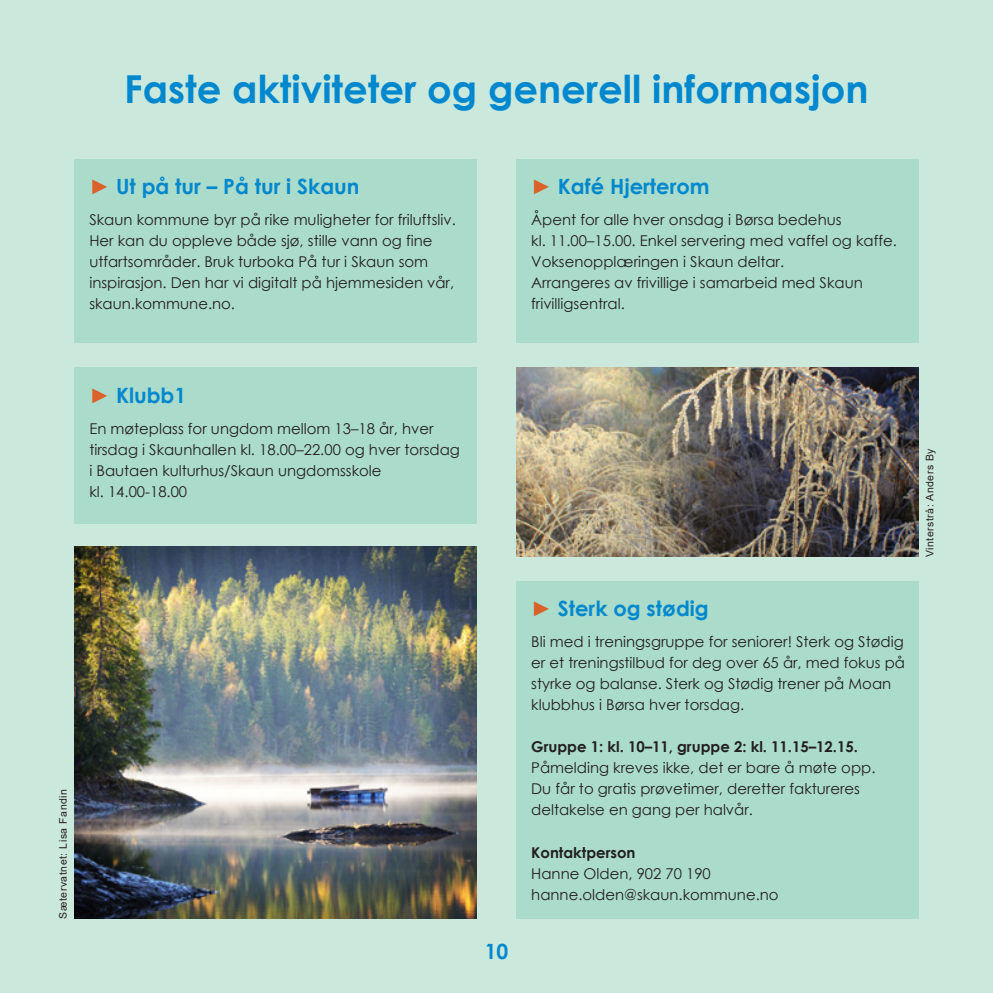
<style>
.page{position:relative;width:993px;height:993px;background:#fff}
.page>*{position:absolute;margin:0;border:0;box-sizing:border-box;transform-origin:0 0}
.Måned{font:700 38.5px "Century Gothic";color:#0088ce}
.t1{font:700 21px "Century Gothic";color:#0088ce}
.t2{font:14.88px/21px "Century Gothic";color:#231f20}
.t3{font:700 14.88px/21px "Century Gothic";color:#231f20}
.Dato_overskrift{font:10.5px "Arial";letter-spacing:.05em;color:#231f20}
.s1{color:#da622a}
.s2{font-weight:400}
</style>
<div class="page">
<div style="left:0;top:0;width:992px;height:992px;background:#cbe8dd"></div>
<img style="left:516px;top:367px;width:402px;height:189px">
<div style="left:74px;top:159px;width:402px;height:183px;background:#aadbcb"></div>
<div style="left:516px;top:159px;width:402px;height:183px;background:#aadbcb"></div>
<div style="left:74px;top:367px;width:402px;height:156px;background:#aadbcb"></div>
<div style="left:516px;top:580px;width:402px;height:338px;background:#aadbcb"></div>
<img style="left:74px;top:546px;width:402px;height:372px">
<p class="Måned" style="left:124px;top:60px;width:745px">Faste aktiviteter og generell informasjon</p>
<p class="t1" style="left:89px;top:171px;width:271px"><span class="s1">►</span> Ut på tur – På tur i Skaun</p>
<p class="t2" style="left:89px;top:209px;width:368px">Skaun kommune byr på rike muligheter for friluftsliv.</p>
<p class="t2" style="left:89px;top:230px;width:366px">Her kan du oppleve både sjø, stille vann og fine utfartsområder. Bruk turboka På tur i Skaun som inspirasjon. Den har vi digitalt på hjemmesiden vår, skaun.kommune.no.</p>
<p class="t1" style="left:531px;top:171px;width:180px"><span class="s1">►</span> Kafé Hjerterom</p>
<p class="t2" style="left:531px;top:209px;width:312px">Åpent for alle hver onsdag i Børsa bedehus</p>
<p class="t2" style="left:531px;top:230px;width:367px">kl. 11.00–15.00. Enkel servering med vaffel og kaffe.<br>Voksenopplæringen i Skaun deltar.</p>
<p class="t2" style="left:531px;top:272px;width:333px">Arrangeres av frivillige i samarbeid med Skaun frivilligsentral.</p>
<p class="t1" style="left:89px;top:379px;width:98px"><span class="s1">►</span> Klubb1</p>
<p class="t2" style="left:89px;top:417px;width:372px">En møteplass for ungdom mellom 13–18 år, hver tirsdag i Skaunhallen kl. 18.00–22.00 og hver torsdag i Bautaen kulturhus/Skaun ungdomsskole</p>
<p class="t2" style="left:89px;top:480px;width:99px">kl. 14.00-18.00</p>
<p class="Dato_overskrift" style="left:56px;top:918px;width:131px;rotate:-90deg">Sætervatnet: Lisa Fandin</p>
<h2 class="t1" style="left:484px;top:935px;width:25px">10</h2>
<p class="t1" style="left:531px;top:592px;width:179px"><span class="s1">►</span> Sterk og stødig</p>
<p class="t2" style="left:531px;top:631px;width:375px">Bli med i treningsgruppe for seniorer! Sterk og Stødig er et treningstilbud for deg over 65 år, med fokus på styrke og balanse. Sterk og Stødig trener på Moan klubbhus i Børsa hver torsdag.</p>
<p class="t3" style="left:531px;top:735px;width:345px">Gruppe 1: kl. 10–11, gruppe 2: kl. 11.15–12.15.<br><span class="s2">Påmelding kreves ikke, det er bare å møte opp.</span></p>
<p class="t2" style="left:531px;top:778px;width:330px">Du får to gratis prøvetimer, deretter faktureres deltakelse en gang per halvår.</p>
<p class="t3" style="left:531px;top:840px;width:106px">Kontaktperson</p>
<p class="t2" style="left:531px;top:862px;width:181px">Hanne Olden, 902 70 190</p>
<p class="t2" style="left:531px;top:883px;width:249px">hanne.olden@skaun.kommune.no</p>
<p class="Dato_overskrift" style="left:922px;top:557px;width:110px;rotate:-90deg">Vinterstrå: Anders By</p>
</div>
